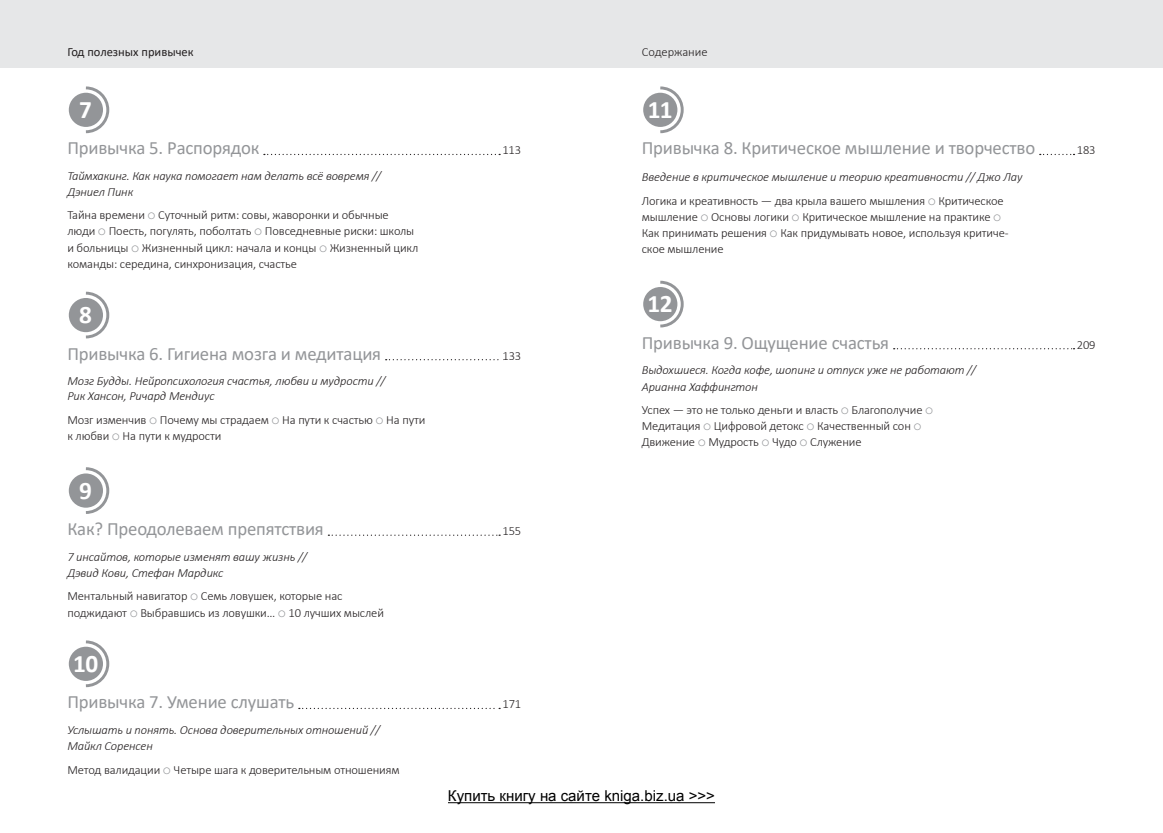
<style>
.page{position:relative;width:1163px;height:833px;background:#fff}
.page>*{position:absolute;margin:0;border:0;box-sizing:border-box;transform-origin:0 0}
.t1{font:700 25.25px "Calibri";color:#fff}
.t2{font:18.75px "Calibri";letter-spacing:-.01em;color:#939598}
.t3{font:15px "Arial";color:#000}
.t4{font:300 12.5px/16.2px "Calibri";letter-spacing:-.01em;color:#231f20}
.t5{font:italic 300 12.5px/16.2px "Calibri";letter-spacing:-.01em;color:#231f20}
.t6{font:12.5px "Calibri";color:#231f20}
</style>
<div class="page">
<div style="left:0;top:0;width:1162px;height:67px;background:#e6e7e8"></div>
<svg style="left:264px;top:154px;width:236px;height:1px"></svg>
<svg style="left:328px;top:534px;width:172px;height:2px"></svg>
<svg style="left:299px;top:708px;width:201px;height:1px"></svg>
<div style="left:69px;top:93px;width:34px;height:34px;background:#939598;border-radius:50%"></div>
<svg style="left:83px;top:86px;width:27px;height:48px"></svg>
<div style="left:69px;top:298px;width:34px;height:34px;background:#939598;border-radius:50%"></div>
<svg style="left:83px;top:291px;width:27px;height:48px"></svg>
<div style="left:69px;top:473px;width:34px;height:34px;background:#939598;border-radius:50%"></div>
<svg style="left:83px;top:467px;width:27px;height:47px"></svg>
<div style="left:69px;top:646px;width:34px;height:35px;background:#939598;border-radius:50%"></div>
<svg style="left:83px;top:640px;width:27px;height:48px"></svg>
<svg style="left:1039px;top:154px;width:35px;height:1px"></svg>
<svg style="left:893px;top:348px;width:181px;height:1px"></svg>
<div style="left:643px;top:93px;width:34px;height:34px;background:#939598;border-radius:50%"></div>
<svg style="left:657px;top:86px;width:27px;height:48px"></svg>
<div style="left:643px;top:287px;width:34px;height:34px;background:#939598;border-radius:50%"></div>
<svg style="left:657px;top:280px;width:27px;height:48px"></svg>
<svg style="left:385px;top:359px;width:114px;height:2px"></svg>
<hr style="left:448px;top:802px;width:267px;height:1px;background:#000">
<p class="t6" style="left:67px;top:43px;width:128px">Год полезных привычек</p>
<p class="t4" style="left:641px;top:43px;width:67px">Содержание</p>
<h1 class="t1" style="left:79px;top:91px;width:14px">7</h1>
<h2 class="t2" style="left:67px;top:135px;width:193px">Привычка 5. Распорядок</h2>
<p class="t4" style="left:502px;top:142px;width:20px">113</p>
<p class="t5" style="left:67px;top:168px;width:315px;line-height:15.8px">Таймхакинг. Как наука помогает нам делать всё вовремя //<br>Дэниел Пинк</p>
<p class="t4" style="left:67px;top:207px;width:352px">Тайна времени Суточный ритм: совы, жаворонки и обычные люди Поесть, погулять, поболтать Повседневные риски: школы и больницы Жизненный цикл: начала и концы Жизненный цикл команды: середина, синхронизация, счастье</p>
<h1 class="t1" style="left:79px;top:297px;width:14px">8</h1>
<h2 class="t2" style="left:67px;top:340px;width:315px">Привычка 6. Гигиена мозга и медитация</h2>
<p class="t4" style="left:502px;top:347px;width:20px">133</p>
<p class="t5" style="left:67px;top:373px;width:319px;line-height:15px">Мозг Будды. Нейропсихология счастья, любви и мудрости //<br>Рик Хансон, Ричард Мендиус</p>
<p class="t4" style="left:67px;top:411px;width:359px">Мозг изменчив Почему мы страдаем На пути к счастью На пути к любви На пути к мудрости</p>
<h1 class="t1" style="left:79px;top:472px;width:14px">9</h1>
<h2 class="t2" style="left:67px;top:516px;width:258px">Как? Преодолеваем препятствия</h2>
<p class="t4" style="left:502px;top:523px;width:20px">155</p>
<p class="t5" style="left:67px;top:548px;width:241px">7 инсайтов, которые изменят вашу жизнь //<br>Дэвид Кови, Стефан Мардикс</p>
<p class="t4" style="left:67px;top:588px;width:318px">Ментальный навигатор Семь ловушек, которые нас поджидают Выбравшись из ловушки… 10 лучших мыслей</p>
<h1 class="t1" style="left:73px;top:645px;width:26px">10</h1>
<h2 class="t2" style="left:67px;top:689px;width:228px">Привычка 7. Умение слушать</h2>
<p class="t4" style="left:502px;top:696px;width:20px">171</p>
<p class="t5" style="left:67px;top:721px;width:314px">Услышать и понять. Основа доверительных отношений //<br>Майкл Соренсен</p>
<p class="t4" style="left:67px;top:761px;width:334px">Метод валидации Четыре шага к доверительным отношениям</p>
<h1 class="t1" style="left:647px;top:91px;width:26px">11</h1>
<h2 class="t2" style="left:641px;top:135px;width:395px">Привычка 8. Критическое мышление и творчество</h2>
<p class="t4" style="left:1076px;top:142px;width:20px">183</p>
<p class="t5" style="left:641px;top:169px;width:382px">Введение в критическое мышление и теорию креативности // Джо Лау</p>
<p class="t4" style="left:641px;top:192px;width:368px">Логика и креативность — два крыла вашего мышления Критическое мышление Основы логики Критическое мышление на практике Как принимать решения Как придумывать новое, используя критиче&shy;ское мышление</p>
<h1 class="t1" style="left:647px;top:286px;width:27px">12</h1>
<h2 class="t2" style="left:641px;top:329px;width:249px">Привычка 9. Ощущение счастья</h2>
<p class="t4" style="left:1076px;top:336px;width:20px">209</p>
<p class="t5" style="left:641px;top:362px;width:336px">Выдохшиеся. Когда кофе, шопинг и отпуск уже не работают //<br>Арианна Хаффингтон</p>
<p class="t4" style="left:641px;top:401px;width:282px">Успех — это не только деньги и власть Благополучие<br>Медитация Цифровой детокс Качественный сон<br>Движение Мудрость Чудо Служение</p>
<p class="t3" style="left:448px;top:786px;width:268px">Купить книгу на сайте kniga.biz.ua &gt;&gt;&gt;</p>
</div>
